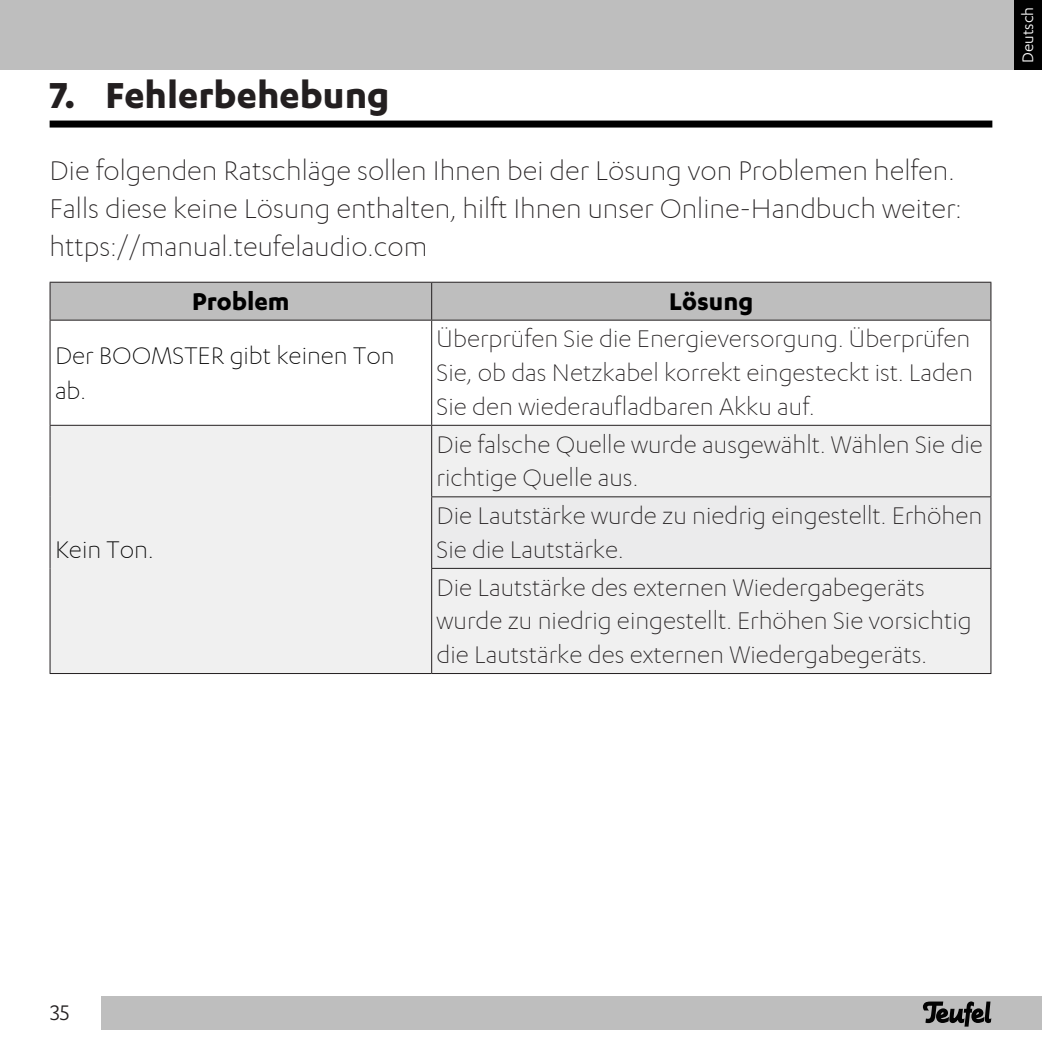
<style>
.page{position:relative;width:1042px;height:1042px;background:#fff}
.page>*{position:absolute;margin:0;border:0;box-sizing:border-box;transform-origin:0 0}
.Heading_1{font:700 42px "Karbon";color:#231f20}
.Text{font:300 31.5px/37.8px "Karbon";color:#231f20}
.List_3{font:300 28px/33.6px "Karbon";color:#231f20}
.Pa37_1{font:300 28px/35px "Karbon";color:#000}
.Pa36_1{font:700 28px "Karbon";color:#000}
.t1{font:24.5px "Karbon";color:#231f20}
.t2{font:17.5px "Karbon";color:#fff}
</style>
<div class="page">
<div style="left:0;top:0;width:1015px;height:69px;background:#bebebe"></div>
<div style="left:50px;top:121px;width:942px;height:7px;background:#000"></div>
<div style="left:1014px;top:0;width:28px;height:69px;background:#000"></div>
<div style="left:101px;top:996px;width:941px;height:33px;background:#bebebe"></div>
<svg style="left:923px;top:1001px;width:68px;height:25px"></svg>
<div style="left:51px;top:283px;width:939px;height:36px;background:#bebebe"></div>
<div style="left:51px;top:426px;width:939px;height:247px;background:#f0f0f0"></div>
<div style="left:432px;top:497px;width:559px;height:71px;background:#ebebec"></div>
<hr style="left:49px;top:321px;width:2px;height:104px;background:#231f20">
<hr style="left:431px;top:321px;width:1px;height:104px;background:#231f20">
<hr style="left:990px;top:321px;width:1px;height:104px;background:#231f20">
<hr style="left:431px;top:496px;width:560px;height:1px;background:#231f20">
<hr style="left:431px;top:497px;width:1px;height:71px;background:#231f20">
<hr style="left:990px;top:497px;width:1px;height:71px;background:#231f20">
<hr style="left:50px;top:673px;width:382px;height:1px;background:#231f20">
<hr style="left:432px;top:673px;width:559px;height:1px;background:#231f20">
<hr style="left:50px;top:282px;width:382px;height:1px;background:#231f20">
<hr style="left:49px;top:283px;width:2px;height:37px;background:#231f20">
<hr style="left:432px;top:282px;width:559px;height:1px;background:#231f20">
<hr style="left:431px;top:283px;width:1px;height:37px;background:#231f20">
<hr style="left:990px;top:283px;width:1px;height:37px;background:#231f20">
<hr style="left:50px;top:319px;width:382px;height:2px;background:#231f20">
<hr style="left:50px;top:425px;width:382px;height:1px;background:#231f20">
<hr style="left:49px;top:426px;width:2px;height:71px;background:#231f20">
<hr style="left:432px;top:425px;width:559px;height:1px;background:#231f20">
<hr style="left:431px;top:426px;width:1px;height:70px;background:#231f20">
<hr style="left:990px;top:426px;width:1px;height:70px;background:#231f20">
<hr style="left:49px;top:497px;width:2px;height:71px;background:#231f20">
<hr style="left:49px;top:568px;width:2px;height:105px;background:#231f20">
<hr style="left:431px;top:568px;width:560px;height:1px;background:#231f20">
<hr style="left:431px;top:569px;width:1px;height:104px;background:#231f20">
<hr style="left:990px;top:569px;width:1px;height:104px;background:#231f20">
<hr style="left:432px;top:319px;width:559px;height:2px;background:#231f20">
<p class="Heading_1" style="left:50px;top:71px;width:341px">7. Fehlerbehebung</p>
<p class="Text" style="left:50px;top:152px;width:913px">Die folgenden Ratschläge sollen Ihnen bei der Lösung von Problemen helfen.<br>Falls diese keine Lösung enthalten, hilft Ihnen unser Online-Handbuch weiter: https://manual.teufelaudio.com</p>
<p class="Pa36_1" style="left:192px;top:285px;width:99px">Problem</p>
<p class="Pa36_1" style="left:669px;top:285px;width:86px">Lösung</p>
<p class="Pa37_1" style="left:55px;top:338px;width:341px">Der BOOMSTER gibt keinen Ton ab.</p>
<p class="List_3" style="left:437px;top:322px;width:538px;text-align:justify">Überprüfen Sie die Energieversorgung. Überprüfen Sie, ob das Netzkabel korrekt eingesteckt ist. Laden Sie den wiederaufladbaren Akku auf.</p>
<p class="Pa37_1" style="left:55px;top:532px;width:100px">Kein Ton.</p>
<p class="List_3" style="left:437px;top:427px;width:548px">Die falsche Quelle wurde ausgewählt. Wählen Sie die richtige Quelle aus.</p>
<p class="List_3" style="left:437px;top:499px;width:547px">Die Lautstärke wurde zu niedrig eingestellt. Erhöhen<br>Sie die Lautstärke.</p>
<p class="List_3" style="left:437px;top:570px;width:536px">Die Lautstärke des externen Wiedergabegeräts wurde zu niedrig eingestellt. Erhöhen Sie vorsichtig die Lautstärke des externen Wiedergabegeräts.</p>
<p class="t2" style="left:1018px;top:63px;width:58px;rotate:-90deg">Deutsch</p>
<p class="t1" style="left:50px;top:999px;width:21px">35</p>
</div>
